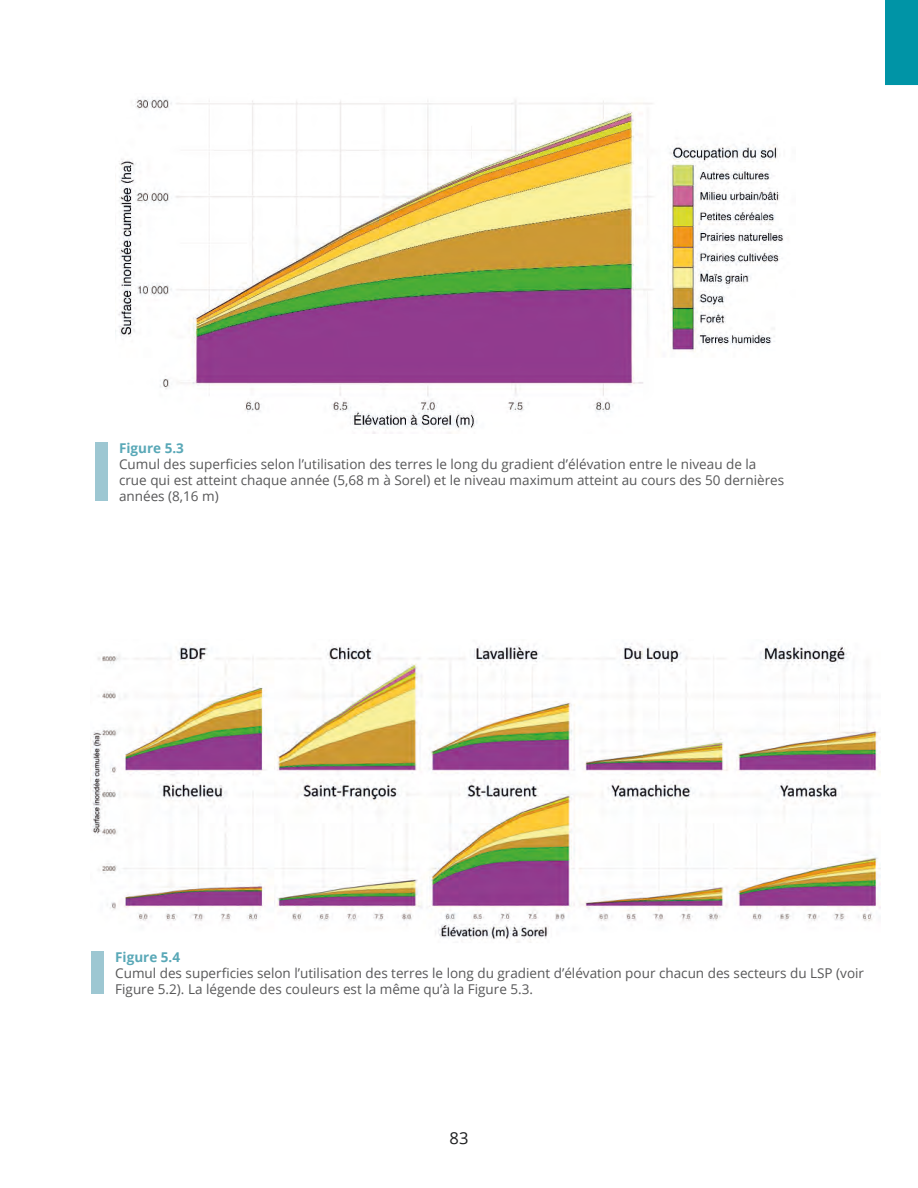
<style>
.page{position:relative;width:918px;height:1188px;background:#fff}
.page>*{position:absolute;margin:0;border:0;box-sizing:border-box;transform-origin:0 0}
.t1{font:16.5px "Open Sans";color:#1d1e1f}
.t2{font:13.5px/16.2px "Open Sans";color:#575758}
.t3{font:700 13.5px "Open Sans";color:#59a8b7}
</style>
<div class="page">
<div style="left:885px;top:0;width:33px;height:85px;background:#0094a6"></div>
<div style="left:95px;top:442px;width:13px;height:59px;background:#9dc7d2"></div>
<div style="left:91px;top:952px;width:13px;height:42px;background:#9dc7d2"></div>
<img style="left:115px;top:97px;width:669px;height:336px">
<img style="left:90px;top:641px;width:791px;height:302px">
<p class="t3" style="left:119px;top:438px;width:66px">Figure 5.3</p>
<p class="t2" style="left:119px;top:455px;width:667px">Cumul des superficies selon l’utilisation des terres le long du gradient d’élévation entre le niveau de la crue qui est atteint chaque année (5,68 m à Sorel) et le niveau maximum atteint au cours des 50 dernières années (8,16 m)</p>
<p class="t3" style="left:115px;top:947px;width:66px">Figure 5.4</p>
<p class="t2" style="left:115px;top:965px;width:750px">Cumul des superficies selon l’utilisation des terres le long du gradient d’élévation pour chacun des secteurs du LSP (voir<br>Figure 5.2). La légende des couleurs est la même qu’à la Figure 5.3.</p>
<p class="t1" style="left:450px;top:1127px;width:20px">83</p>
</div>
